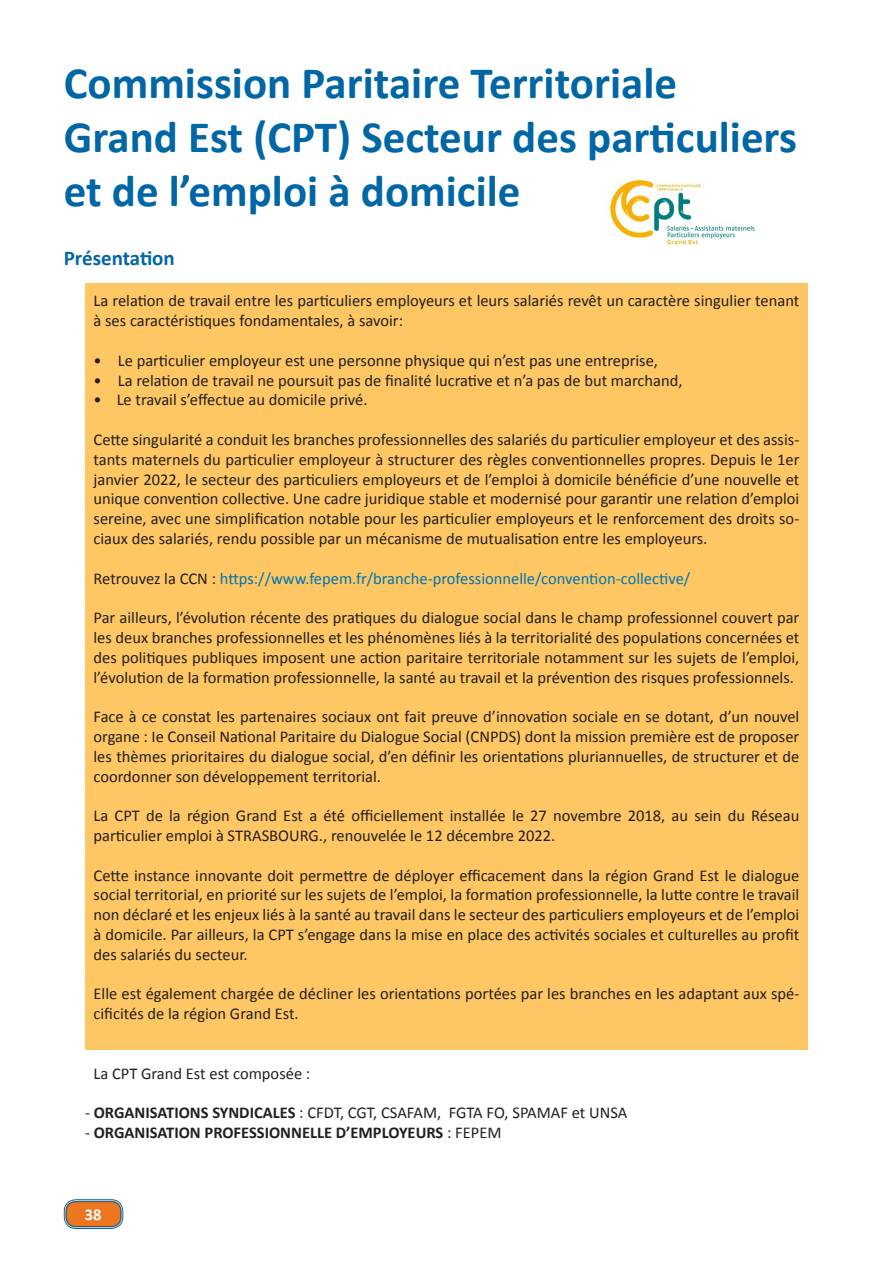
<style>
.page{position:relative;width:893px;height:1263px;background:#fff}
.page>*{position:absolute;margin:0;border:0;box-sizing:border-box;transform-origin:0 0}
.t1{font:700 45px/54px "Calibri";color:#0166a5}
.t2{font:700 21px "Calibri";color:#0166a5}
.t3{font:16.5px/19.8px "Calibri";color:#231f20;text-align:justify}
.t4{font:16.5px "Calibri";color:#0074b0}
.t5{font:700 16.5px "Calibri";color:#231f20}
.t6{font:700 16.5px "Calibri";color:#fff}
.s1{color:#231f20}
.s2{font-weight:700}
.s3{font-weight:400}
</style>
<div class="page">
<div style="left:65px;top:1201px;width:57px;height:26px;background:#ec771f;border-radius:10px"></div>
<div style="left:64px;top:1199px;width:59px;height:30px;border:1px solid #0166a5;border-radius:12px"></div>
<div style="left:66px;top:1201px;width:55px;height:26px;border:1px solid #0166a5;border-radius:9px"></div>
<div style="left:85px;top:283px;width:723px;height:767px;background:#fec764"></div>
<img style="left:607px;top:178px;width:148px;height:67px">
<p class="t1" style="left:64px;top:56px;width:615px">Commission Paritaire Territoriale</p>
<p class="t1" style="left:64px;top:110px;width:735px">Grand Est (CPT) Secteur des particuliers et de l’emploi à domicile</p>
<p class="t2" style="left:64px;top:245px;width:113px">Présentation</p>
<p class="t3" style="left:94px;top:291px;width:707px">La relation de travail entre les particuliers employeurs et leurs salariés revêt un caractère singulier tenant à ses caractéristiques fondamentales, à savoir:</p>
<p class="t3" style="left:94px;top:350px;width:566px">• Le particulier employeur est une personne physique qui n’est pas une entreprise,</p>
<p class="t3" style="left:94px;top:370px;width:590px">• La relation de travail ne poursuit pas de finalité lucrative et n’a pas de but marchand,</p>
<p class="t3" style="left:94px;top:390px;width:276px">• Le travail s’effectue au domicile privé.</p>
<p class="t3" style="left:94px;top:430px;width:707px">Cette singularité a conduit les branches professionnelles des salariés du particulier employeur et des assis&shy;tants maternels du particulier employeur à structurer des règles conventionnelles propres. Depuis le 1er janvier 2022, le secteur des particuliers employeurs et de l’emploi à domicile bénéficie d’une nouvelle et unique convention collective. Une cadre juridique stable et modernisé pour garantir une relation d’emploi sereine, avec une simplification notable pour les particulier employeurs et le renforcement des droits so&shy;ciaux des salariés, rendu possible par un mécanisme de mutualisation entre les employeurs.</p>
<p class="t4" style="left:94px;top:568px;width:598px"><span class="s1">Retrouvez la CCN :</span> https://www.fepem.fr/branche-professionnelle/convention-collective/</p>
<p class="t3" style="left:94px;top:608px;width:707px">Par ailleurs, l’évolution récente des pratiques du dialogue social dans le champ professionnel couvert par les deux branches professionnelles et les phénomènes liés à la territorialité des populations concernées et des politiques publiques imposent une action paritaire territoriale notamment sur les sujets de l’emploi, l’évolution de la formation professionnelle, la santé au travail et la prévention des risques professionnels.</p>
<p class="t3" style="left:94px;top:707px;width:707px">Face à ce constat les partenaires sociaux ont fait preuve d’innovation sociale en se dotant, d’un nouvel organe : Ie Conseil National Paritaire du Dialogue Social (CNPDS) dont la mission première est de proposer les thèmes prioritaires du dialogue social, d’en définir les orientations pluriannuelles, de structurer et de coordonner son développement territorial.</p>
<p class="t3" style="left:94px;top:806px;width:707px">La CPT de la région Grand Est a été officiellement installée le 27 novembre 2018, au sein du Réseau particulier emploi à STRASBOURG., renouvelée le 12 décembre 2022.</p>
<p class="t3" style="left:94px;top:865px;width:707px">Cette instance innovante doit permettre de déployer efficacement dans la région Grand Est le dialogue social territorial, en priorité sur les sujets de l’emploi, la formation professionnelle, la lutte contre le travail non déclaré et les enjeux liés à la santé au travail dans le secteur des particuliers employeurs et de l’emploi à domicile. Par ailleurs, la CPT s’engage dans la mise en place des activités sociales et culturelles au profit des salariés du secteur.</p>
<p class="t3" style="left:94px;top:984px;width:707px">Elle est également chargée de décliner les orientations portées par les branches en les adaptant aux spé&shy;cificités de la région Grand Est.</p>
<p class="t3" style="left:94px;top:1063px;width:218px">La CPT Grand Est est composée :</p>
<p class="t3" style="left:85px;top:1103px;width:544px">- <span class="s2">ORGANISATIONS SYNDICALES</span> : CFDT, CGT, CSAFAM, FGTA FO, SPAMAF et UNSA</p>
<p class="t5" style="left:85px;top:1122px;width:418px"><span class="s3">-</span> ORGANISATION PROFESSIONNELLE D’EMPLOYEURS <span class="s3">: FEPEM</span></p>
<p class="t6" style="left:85px;top:1204px;width:18px">38</p>
</div>
